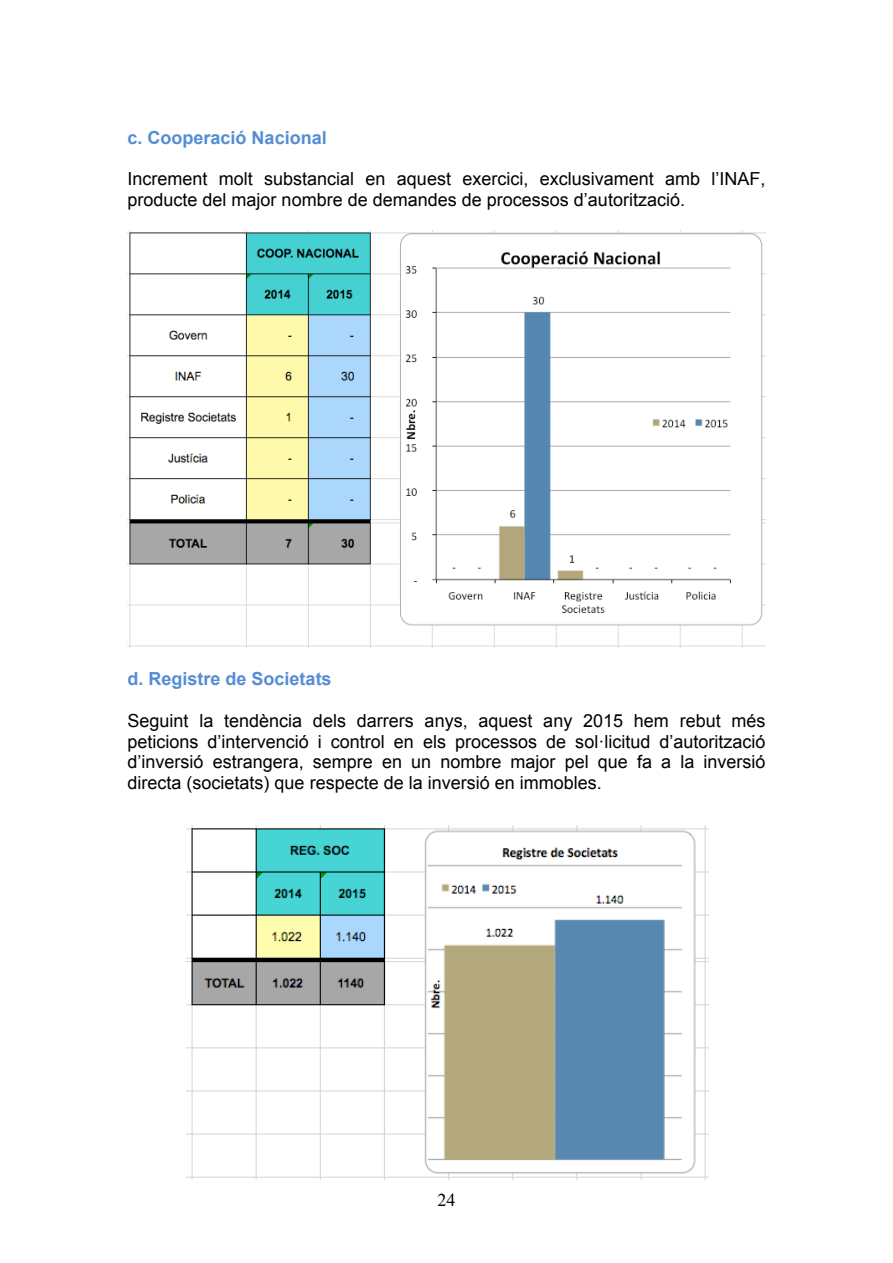
<style>
.page{position:relative;width:893px;height:1263px;background:#fff}
.page>*{position:absolute;margin:0;border:0;box-sizing:border-box;transform-origin:0 0}
.t1{font:18px/20.7px "Arial";color:#000}
.t2{font:700 18px "Arial";color:#548dd4}
.t3{font:18px "Times New Roman";color:#000}
</style>
<div class="page">
<img style="left:127px;top:230px;width:638px;height:418px">
<img style="left:186px;top:826px;width:522px;height:354px">
<p class="t2" style="left:127px;top:127px;width:201px">c. Cooperació Nacional</p>
<p class="t1" style="left:127px;top:169px;width:639px">Increment molt substancial en aquest exercici, exclusivament amb l’INAF, producte del major nombre de demandes de processos d’autorització.</p>
<p class="t2" style="left:127px;top:669px;width:206px">d. Registre de Societats</p>
<p class="t1" style="left:127px;top:710px;width:639px;text-align:justify">Seguint la tendència dels darrers anys, aquest any 2015 hem rebut més peticions d’intervenció i control en els processos de sol·licitud d’autorització d’inversió estrangera, sempre en un nombre major pel que fa a la inversió directa (societats) que respecte de la inversió en immobles.</p>
<p class="t3" style="left:437px;top:1190px;width:19px">24</p>
</div>
